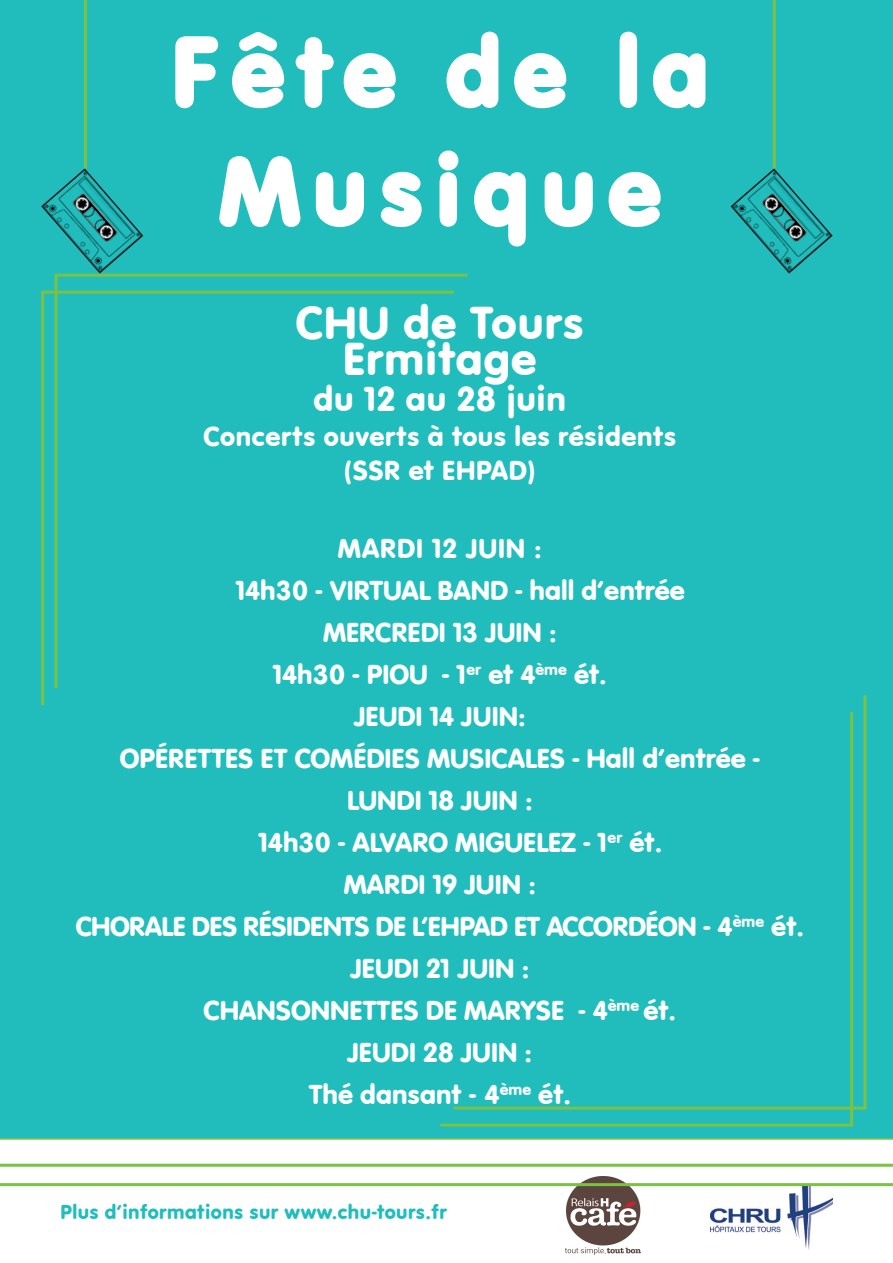
<style>
.page{position:relative;width:893px;height:1263px;background:#fff}
.page>*{position:absolute;margin:0;border:0;box-sizing:border-box;transform-origin:0 0}
.t1{font:99px "VAG Rundschrift D";letter-spacing:.13em;color:#fff}
.t2{font:48px "VAG Rundschrift D";letter-spacing:.02em;color:#fff}
.t3{font:36px "VAG Rundschrift D";letter-spacing:.02em;color:#fff}
.t4{font:28.5px "VAG Rundschrift D";color:#fff}
.t5{font:28.5px "VAG Rundschrift D";letter-spacing:-.02em;color:#fff}
.t6{font:28.5px "VAG Rundschrift D";letter-spacing:.02em;color:#fff}
.t7{font:28.5px "VAG Rundschrift D";letter-spacing:.03em;color:#fff}
.t8{font:21px "VAG Rundschrift D";letter-spacing:.02em;color:#21bdbd}
.s1{font-size:102px}
</style>
<div class="page">
<div style="left:0;top:0;width:893px;height:1140px;background:#21bdbd"></div>
<svg style="left:174px;top:34px;width:46px;height:76px;background:#4ecaca"></svg>
<svg style="left:231px;top:30px;width:55px;height:80px"></svg>
<svg style="left:294px;top:35px;width:42px;height:75px;background:#47c8c8"></svg>
<svg style="left:342px;top:52px;width:55px;height:58px"></svg>
<svg style="left:445px;top:29px;width:55px;height:81px;background:#4dcaca"></svg>
<svg style="left:513px;top:52px;width:55px;height:58px"></svg>
<svg style="left:618px;top:29px;width:21px;height:81px"></svg>
<svg style="left:651px;top:51px;width:56px;height:59px"></svg>
<svg style="left:218px;top:154px;width:84px;height:75px;background:#4ecaca"></svg>
<svg style="left:314px;top:170px;width:52px;height:59px"></svg>
<svg style="left:379px;top:170px;width:45px;height:59px"></svg>
<svg style="left:437px;top:149px;width:23px;height:80px"></svg>
<svg style="left:473px;top:170px;width:54px;height:79px;background:#4ecaca"></svg>
<svg style="left:543px;top:170px;width:51px;height:59px"></svg>
<svg style="left:607px;top:170px;width:55px;height:59px"></svg>
<img style="left:711px;top:1186px;width:122px;height:64px">
<img style="left:566px;top:1177px;width:75px;height:77px">
<hr style="left:454px;top:1106px;width:412px;height:3px;background:#7bc142">
<hr style="left:863px;top:695px;width:3px;height:413px;background:#7bc142">
<hr style="left:440px;top:1123px;width:413px;height:3px;background:#7bc142">
<hr style="left:850px;top:712px;width:3px;height:413px;background:#7bc142">
<hr style="left:41px;top:291px;width:413px;height:3px;background:#7bc142">
<hr style="left:41px;top:292px;width:3px;height:413px;background:#7bc142">
<hr style="left:55px;top:274px;width:412px;height:3px;background:#7bc142">
<hr style="left:55px;top:275px;width:3px;height:413px;background:#7bc142">
<svg style="left:40px;top:167px;width:104px;height:108px;background:#23aaa8"></svg>
<hr style="left:84px;top:0;width:3px;height:168px;background:#7bc142">
<svg style="left:729px;top:167px;width:105px;height:108px;background:#2aa"></svg>
<hr style="left:773px;top:0;width:3px;height:168px;background:#7bc142">
<hr style="left:0;top:1183px;width:893px;height:3px;background:#7bc142">
<hr style="left:0;top:1164px;width:893px;height:3px;background:#7bc142">
<p class="t1" style="left:172px;top:15px;width:538px"><span class="s1">F</span>ête de la</p>
<p class="t1" style="left:220px;top:134px;width:442px">Musique</p>
<p class="t2" style="left:296px;top:295px;width:289px">CHU de Tours</p>
<p class="t2" style="left:343px;top:331px;width:195px">Ermitage</p>
<p class="t3" style="left:313px;top:378px;width:254px">du 12 au 28 juin</p>
<p class="t6" style="left:203px;top:420px;width:474px">Concerts ouverts à tous les résidents</p>
<p class="t6" style="left:344px;top:454px;width:193px">(SSR et EHPAD)</p>
<p class="t7" style="left:338px;top:532px;width:205px">MARDI 12 JUIN :</p>
<p class="t4" style="left:236px;top:574px;width:451px">14h30 - VIRTUAL BAND - hall d’entrée</p>
<p class="t4" style="left:323px;top:616px;width:235px">MERCREDI 13 JUIN :</p>
<p class="t4" style="left:273px;top:658px;width:335px">14h30 - PIOU - 1<sup>er</sup> et 4<sup>ème</sup> ét.</p>
<p class="t4" style="left:354px;top:700px;width:173px">JEUDI 14 JUIN:</p>
<p class="t4" style="left:120px;top:742px;width:642px">OPÉRETTES ET COMÉDIES MUSICALES - Hall d’entrée -</p>
<p class="t4" style="left:347px;top:784px;width:187px">LUNDI 18 JUIN :</p>
<p class="t4" style="left:259px;top:826px;width:405px">14h30 - ALVARO MIGUELEZ - 1<sup>er</sup> ét.</p>
<p class="t4" style="left:344px;top:868px;width:194px">MARDI 19 JUIN :</p>
<p class="t5" style="left:76px;top:910px;width:730px">CHORALE DES RÉSIDENTS DE L’EHPAD ET ACCORDÉON - 4<sup>ème</sup> ét.</p>
<p class="t4" style="left:350px;top:952px;width:180px">JEUDI 21 JUIN :</p>
<p class="t4" style="left:204px;top:994px;width:474px">CHANSONNETTES DE MARYSE - 4<sup>ème</sup> ét.</p>
<p class="t4" style="left:347px;top:1036px;width:186px">JEUDI 28 JUIN :</p>
<p class="t4" style="left:309px;top:1078px;width:264px">Thé dansant - 4<sup>ème</sup> ét.</p>
<p class="t8" style="left:60px;top:1200px;width:388px">Plus d’informations sur www.chu-tours.fr</p>
</div>
